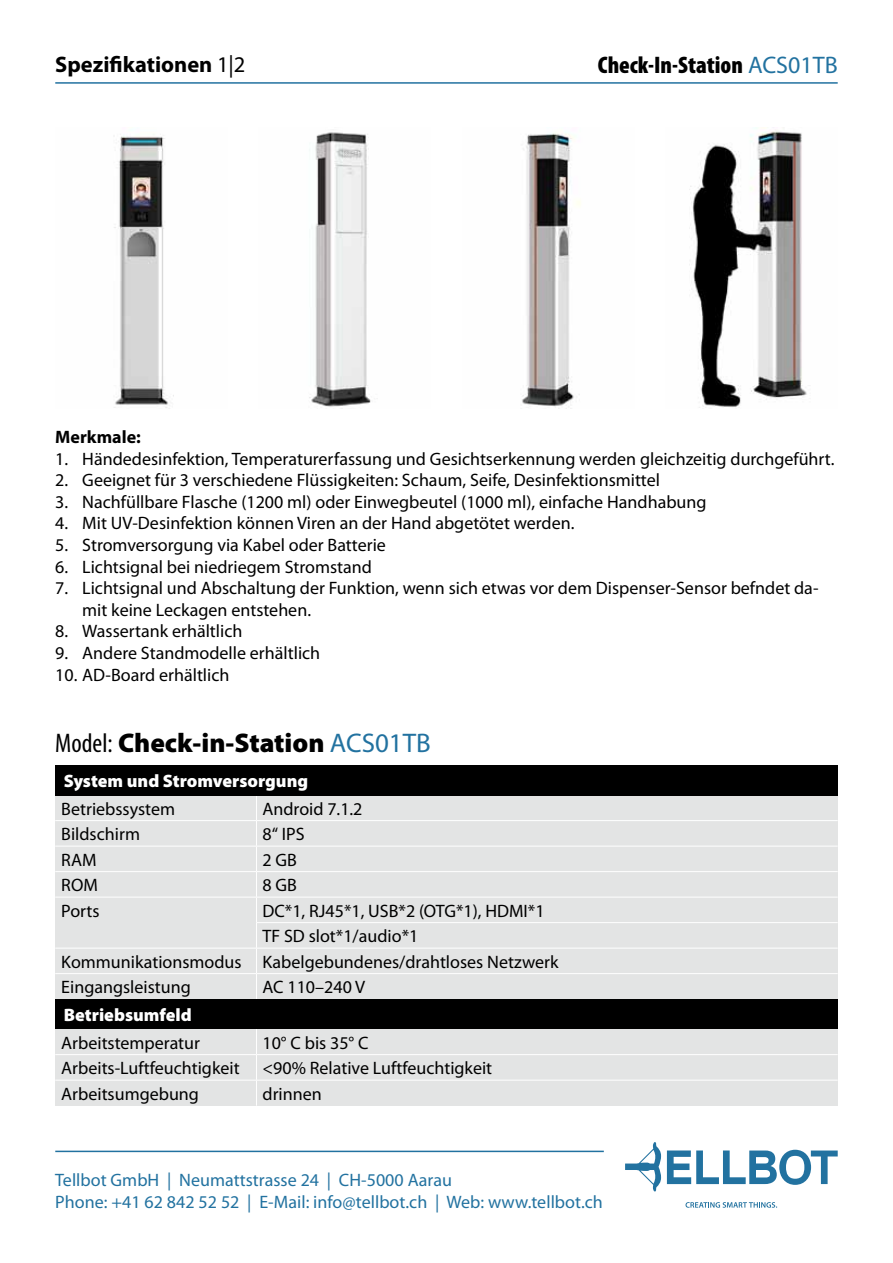
<style>
.page{position:relative;width:893px;height:1263px;background:#fff}
.page>*{position:absolute;margin:0;border:0;box-sizing:border-box;transform-origin:0 0}
.t1{font:900 27px "Myriad Pro";color:#000}
.t2{font:900 condensed 24px "Myriad Pro";color:#000}
.t3{font:700 22.5px "Myriad Pro";color:#000}
.t4{font:18px/21.6px "Myriad Pro";color:#000}
.t5{font:18px/21.6px "Myriad Pro";color:#2272a0}
.t6{font:900 18px "Myriad Pro";color:#fff}
.t7{font:700 18px "Myriad Pro";color:#000}
.s1{font-weight:400}
.s2{font-weight:400;font-stretch:normal;color:#2272a0}
.s3{font-weight:400;font-stretch:condensed}
.s4{font-weight:400;color:#2272a0}
</style>
<div class="page">
<svg style="left:685px;top:1202px;width:92px;height:6px"></svg>
<svg style="left:667px;top:1150px;width:171px;height:35px"></svg>
<svg style="left:625px;top:1142px;width:36px;height:49px"></svg>
<hr style="left:55px;top:1150px;width:549px;height:2px;background:#2272a0">
<hr style="left:55px;top:82px;width:783px;height:2px;background:#2272a0">
<img style="left:114px;top:135px;width:60px;height:273px">
<div style="left:55px;top:795px;width:783px;height:204px;background:#e3e4e4"></div>
<hr style="left:55px;top:820px;width:201px;height:1px;background:#fff">
<hr style="left:256px;top:820px;width:582px;height:1px;background:#fff">
<hr style="left:55px;top:846px;width:201px;height:1px;background:#fff">
<hr style="left:256px;top:846px;width:582px;height:1px;background:#fff">
<hr style="left:55px;top:871px;width:201px;height:1px;background:#fff">
<hr style="left:256px;top:871px;width:582px;height:1px;background:#fff">
<hr style="left:55px;top:897px;width:201px;height:1px;background:#fff">
<hr style="left:256px;top:897px;width:582px;height:1px;background:#fff">
<hr style="left:256px;top:922px;width:582px;height:1px;background:#fff">
<hr style="left:55px;top:948px;width:201px;height:1px;background:#fff">
<hr style="left:256px;top:948px;width:582px;height:1px;background:#fff">
<hr style="left:55px;top:973px;width:201px;height:1px;background:#fff">
<hr style="left:256px;top:973px;width:582px;height:1px;background:#fff">
<svg style="left:256px;top:795px;width:1px;height:204px"></svg>
<div style="left:55px;top:765px;width:783px;height:30px;background:#000"></div>
<div style="left:55px;top:999px;width:783px;height:30px;background:#000"></div>
<div style="left:55px;top:1029px;width:783px;height:77px;background:#e3e4e4"></div>
<hr style="left:55px;top:1054px;width:201px;height:1px;background:#fff">
<hr style="left:256px;top:1054px;width:582px;height:1px;background:#fff">
<hr style="left:55px;top:1080px;width:201px;height:1px;background:#fff">
<hr style="left:256px;top:1080px;width:582px;height:1px;background:#fff">
<svg style="left:256px;top:1029px;width:1px;height:77px"></svg>
<img style="left:309px;top:132px;width:62px;height:275px">
<img style="left:522px;top:133px;width:59px;height:274px">
<img style="left:689px;top:130px;width:118px;height:278px">
<p class="t3" style="left:55px;top:50px;width:192px">Spezifikationen <span class="s1">1|2</span></p>
<h2 class="t2" style="left:598px;top:50px;width:241px">Check-In-Station <span class="s2">ACS01TB</span></h2>
<p class="t7" style="left:55px;top:425px;width:87px">Merkmale:</p>
<p class="t4" style="left:55px;top:447px;width:781px">1. Händedesinfektion, Temperaturerfassung und Gesichtserkennung werden gleichzeitig durchgeführt.</p>
<p class="t4" style="left:55px;top:469px;width:606px">2. Geeignet für 3 verschiedene Flüssigkeiten: Schaum, Seife, Desinfektionsmittel</p>
<p class="t4" style="left:55px;top:491px;width:653px">3. Nachfüllbare Flasche (1200 ml) oder Einwegbeutel (1000 ml), einfache Handhabung</p>
<p class="t4" style="left:55px;top:512px;width:521px">4. Mit UV-Desinfektion können Viren an der Hand abgetötet werden.</p>
<p class="t4" style="left:55px;top:534px;width:332px">5. Stromversorgung via Kabel oder Batterie</p>
<p class="t4" style="left:55px;top:555px;width:318px">6. Lichtsignal bei niedriegem Stromstand</p>
<p class="t4" style="left:82px;top:577px;width:738px;text-indent:-27px">7. Lichtsignal und Abschaltung der Funktion, wenn sich etwas vor dem Dispenser-Sensor befndet da&shy;mit keine Leckagen entstehen.</p>
<p class="t4" style="left:55px;top:620px;width:189px">8. Wassertank erhältlich</p>
<p class="t4" style="left:55px;top:642px;width:267px">9. Andere Standmodelle erhältlich</p>
<p class="t4" style="left:55px;top:663px;width:176px">10. AD-Board erhältlich</p>
<h1 class="t1" style="left:55px;top:725px;width:377px"><span class="s3">Model:</span> Check-in-Station <span class="s4">ACS01TB</span></h1>
<p class="t6" style="left:64px;top:769px;width:246px">System und Stromversorgung</p>
<p class="t4" style="left:61px;top:797px;width:115px">Betriebssystem</p>
<p class="t4" style="left:262px;top:797px;width:102px">Android 7.1.2</p>
<p class="t4" style="left:61px;top:823px;width:80px">Bildschirm</p>
<p class="t4" style="left:262px;top:823px;width:44px">8“ IPS</p>
<p class="t4" style="left:61px;top:848px;width:37px">RAM</p>
<p class="t4" style="left:262px;top:848px;width:36px">2 GB</p>
<p class="t4" style="left:61px;top:874px;width:38px">ROM</p>
<p class="t4" style="left:262px;top:874px;width:36px">8 GB</p>
<p class="t4" style="left:61px;top:899px;width:40px">Ports</p>
<p class="t4" style="left:262px;top:899px;width:284px">DC*1, RJ45*1, USB*2 (OTG*1), HDMI*1</p>
<p class="t4" style="left:262px;top:925px;width:157px">TF SD slot*1/audio*1</p>
<p class="t4" style="left:61px;top:950px;width:499px">Kommunikationsmodus Kabelgebundenes/drahtloses Netzwerk</p>
<p class="t4" style="left:61px;top:976px;width:131px">Eingangsleistung</p>
<p class="t4" style="left:262px;top:976px;width:104px">AC 110–240 V</p>
<p class="t6" style="left:64px;top:1003px;width:130px">Betriebsumfeld</p>
<p class="t4" style="left:61px;top:1031px;width:140px">Arbeitstemperatur</p>
<p class="t4" style="left:262px;top:1031px;width:108px">10° C bis 35° C</p>
<p class="t4" style="left:61px;top:1057px;width:180px">Arbeits-Luftfeuchtigkeit</p>
<p class="t4" style="left:262px;top:1057px;width:231px">&lt;90% Relative Luftfeuchtigkeit</p>
<p class="t4" style="left:61px;top:1082px;width:139px">Arbeitsumgebung</p>
<p class="t4" style="left:262px;top:1082px;width:61px">drinnen</p>
<p class="t5" style="left:55px;top:1169px;width:549px">Tellbot GmbH | Neumattstrasse 24 | CH-5000 Aarau<br>Phone: +41 62 842 52 52 | E-Mail: info@tellbot.ch | Web: www.tellbot.ch</p>
</div>
